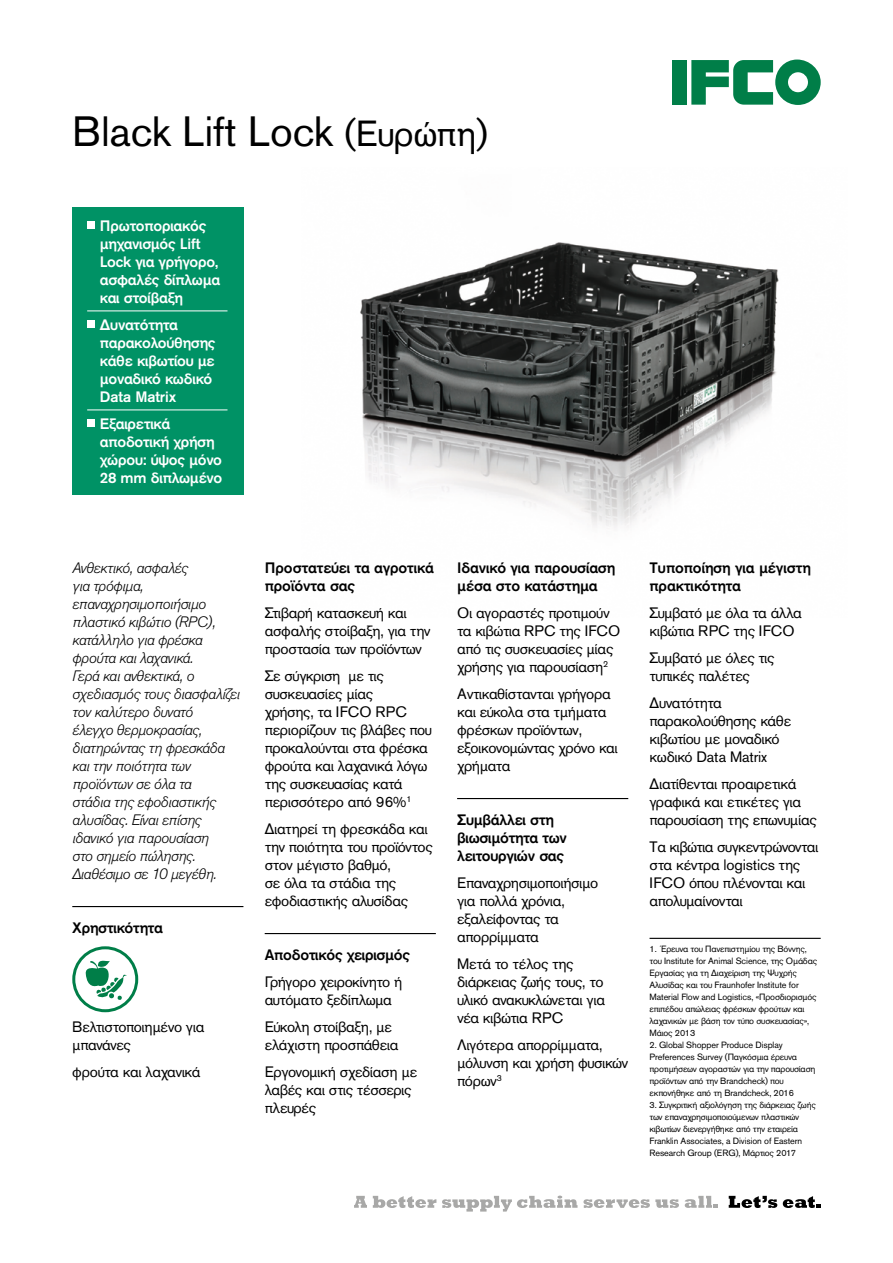
<style>
.page{position:relative;width:893px;height:1263px;background:#fff}
.page>*{position:absolute;margin:0;border:0;box-sizing:border-box;transform-origin:0 0}
.t1{font:42px "Akzidenz Grotesk Pro";color:#000}
.Fliestext{font:15px/18px "Akzidenz Grotesk Pro";letter-spacing:-.025em;color:#000}
.intro_Italic{font:italic 300 15px/18px "Akzidenz Grotesk Pro";letter-spacing:-.02em;color:#000}
.Text_grüner_Kasten_V{font:500 15px/18px "Akzidenz Grotesk Pro";letter-spacing:-.015em;color:#fff}
.H2_Linie{font:500 15px/18px "Akzidenz Grotesk Pro";letter-spacing:-.015em;color:#000}
.flies_headline{font:500 15px "Akzidenz Grotesk Pro";letter-spacing:-.015em;color:#000}
.Copytext{font:9px/12px "Akzidenz Grotesk Pro";letter-spacing:-.02em;color:#000}
.s1{font-size:36px}
</style>
<div class="page">
<img style="left:360px;top:242px;width:419px;height:286px">
<svg style="left:354px;top:1196px;width:13px;height:12px"></svg>
<svg style="left:373px;top:1196px;width:63px;height:12px"></svg>
<svg style="left:442px;top:1195px;width:135px;height:16px"></svg>
<svg style="left:583px;top:1199px;width:96px;height:9px"></svg>
<svg style="left:685px;top:1196px;width:33px;height:12px"></svg>
<svg style="left:729px;top:1196px;width:48px;height:12px"></svg>
<svg style="left:783px;top:1196px;width:38px;height:12px"></svg>
<div style="left:672px;top:60px;width:14px;height:45px;background:#007e48"></div>
<svg style="left:691px;top:60px;width:130px;height:45px"></svg>
<div style="left:72px;top:207px;width:171px;height:288px;background:#009265"></div>
<hr style="left:87px;top:310px;width:140px;height:1px;background:#fff">
<hr style="left:87px;top:409px;width:140px;height:1px;background:#fff">
<div style="left:87px;top:222px;width:7px;height:7px;background:#fff"></div>
<div style="left:87px;top:321px;width:7px;height:7px;background:#fff"></div>
<div style="left:87px;top:420px;width:7px;height:7px;background:#fff"></div>
<hr style="left:72px;top:906px;width:171px;height:1px;background:#000">
<svg style="left:85px;top:960px;width:42px;height:40px"></svg>
<div style="left:72px;top:946px;width:66px;height:66px;border:3px solid #007e48;border-radius:50%"></div>
<hr style="left:265px;top:933px;width:171px;height:1px;background:#000">
<hr style="left:457px;top:798px;width:171px;height:1px;background:#000">
<hr style="left:649px;top:938px;width:172px;height:1px;background:#000">
<p class="t1" style="left:72px;top:104px;width:417px">Black Lift Lock <span class="s1">(Ευρώπη</span><span class="s1">)</span></p>
<p class="Text_grüner_Kasten_V" style="left:100px;top:216px;width:122px">Πρωτοποριακός μηχανισμός Lift<br>Lock για γρήγορο, ασφαλές δίπλωμα και στοίβαξη</p>
<p class="Text_grüner_Kasten_V" style="left:100px;top:315px;width:117px">Δυνατότητα παρακολούθησης κάθε κιβωτίου με μοναδικό κωδικό<br>Data Matrix</p>
<p class="Text_grüner_Kasten_V" style="left:100px;top:414px;width:124px">Εξαιρετικά αποδοτική χρήση χώρου: ύψος μόνο<br>28 mm διπλωμένο</p>
<p class="intro_Italic" style="left:72px;top:558px;width:169px">Ανθεκτικό, ασφαλές<br>για τρόφιμα, επαναχρησιμοποιήσιμο πλαστικό κιβώτιο (RPC), κατάλληλο για φρέσκα φρούτα και λαχανικά.<br>Γερά και ανθεκτικά, ο σχεδιασμός τους διασφαλίζει τον καλύτερο δυνατό<br>έλεγχο θερμοκρασίας, διατηρώντας τη φρεσκάδα και την ποιότητα των προϊόντων σε όλα τα<br>στάδια της εφοδιαστικής αλυσίδας. Είναι επίσης ιδανικό για παρουσίαση<br>στο σημείο πώλησης.<br>Διαθέσιμο σε 10 μεγέθη.</p>
<p class="flies_headline" style="left:72px;top:918px;width:92px">Χρηστικότητα</p>
<p class="Fliestext" style="left:72px;top:1017px;width:134px">Βελτιστοποιημένο για μπανάνες</p>
<p class="Fliestext" style="left:72px;top:1062px;width:130px">φρούτα και λαχανικά</p>
<h2 class="H2_Linie" style="left:265px;top:558px;width:171px">Προστατεύει τα αγροτικά προϊόντα σας</h2>
<p class="Fliestext" style="left:265px;top:603px;width:167px">Στιβαρή κατασκευή και ασφαλής στοίβαξη, για την προστασία των προϊόντων</p>
<p class="Fliestext" style="left:265px;top:666px;width:169px">Σε σύγκριση με τις συσκευασίες μίας<br>χρήσης, τα IFCO RPC περιορίζουν τις βλάβες που προκαλούνται στα φρέσκα φρούτα και λαχανικά λόγω της συσκευασίας κατά περισσότερο από 96%<sup>1</sup></p>
<p class="Fliestext" style="left:265px;top:819px;width:170px">Διατηρεί τη φρεσκάδα και την ποιότητα του προϊόντος στον μέγιστο βαθμό,<br>σε όλα τα στάδια της εφοδιαστικής αλυσίδας</p>
<p class="H2_Linie" style="left:265px;top:945px;width:147px">Αποδοτικός χειρισμός</p>
<p class="Fliestext" style="left:265px;top:972px;width:139px">Γρήγορο χειροκίνητο ή αυτόματο ξεδίπλωμα</p>
<p class="Fliestext" style="left:265px;top:1017px;width:135px">Εύκολη στοίβαξη, με ελάχιστη προσπάθεια</p>
<p class="Fliestext" style="left:265px;top:1062px;width:154px">Εργονομική σχεδίαση με λαβές και στις τέσσερις πλευρές</p>
<h2 class="H2_Linie" style="left:457px;top:558px;width:160px">Ιδανικό για παρουσίαση μέσα στο κατάστημα</h2>
<p class="Fliestext" style="left:457px;top:603px;width:165px">Οι αγοραστές προτιμούν τα κιβώτια RPC της IFCO από τις συσκευασίες μίας χρήσης για παρουσίαση<sup>2</sup></p>
<p class="Fliestext" style="left:457px;top:684px;width:162px">Αντικαθίστανται γρήγορα και εύκολα στα τμήματα φρέσκων προϊόντων, εξοικονομώντας χρόνο και χρήματα</p>
<p class="H2_Linie" style="left:457px;top:810px;width:111px">Συμβάλλει στη βιωσιμότητα των λειτουργιών σας</p>
<p class="Fliestext" style="left:457px;top:873px;width:143px">Επαναχρησιμοποιήσιμο για πολλά χρόνια, εξαλείφοντας τα απορρίμματα</p>
<p class="Fliestext" style="left:457px;top:954px;width:149px">Μετά το τέλος της διάρκειας ζωής τους, το υλικό ανακυκλώνεται για νέα κιβώτια RPC</p>
<p class="Fliestext" style="left:457px;top:1035px;width:173px">Λιγότερα απορρίμματα, μόλυνση και χρήση φυσικών πόρων<sup>3</sup></p>
<h2 class="H2_Linie" style="left:649px;top:558px;width:163px">Τυποποίηση για μέγιστη πρακτικότητα</h2>
<p class="Fliestext" style="left:649px;top:603px;width:154px">Συμβατό με όλα τα άλλα κιβώτια RPC της IFCO</p>
<p class="Fliestext" style="left:649px;top:648px;width:126px">Συμβατό με όλες τις τυπικές παλέτες</p>
<p class="Fliestext" style="left:649px;top:693px;width:143px">Δυνατότητα παρακολούθησης κάθε κιβωτίου με μοναδικό κωδικό Data Matrix</p>
<p class="Fliestext" style="left:649px;top:774px;width:169px">Διατίθενται προαιρετικά γραφικά και ετικέτες για παρουσίαση της επωνυμίας</p>
<p class="Fliestext" style="left:649px;top:837px;width:170px">Τα κιβώτια συγκεντρώνονται στα κέντρα logistics της<br>IFCO όπου πλένονται και απολυμαίνονται</p>
<p class="Copytext" style="left:649px;top:942px;width:169px">1. Έρευνα του Πανεπιστημίου της Βόννης, του Institute for Animal Science, της Ομάδας Εργασίας για τη Διαχείριση της Ψυχρής Αλυσίδας και του Fraunhofer Institute for Material Flow and Logistics, «Προσδιορισμός επιπέδου απώλειας φρέσκων φρούτων και λαχανικών με βάση τον τύπο συσκευασίας», Μάιος 2013</p>
<p class="Copytext" style="left:649px;top:1038px;width:168px">2. Global Shopper Produce Display Preferences Survey (Παγκόσμια έρευνα προτιμήσεων αγοραστών για την παρουσίαση προϊόντων από την Brandcheck) που εκπονήθηκε από τη Brandcheck, 2016</p>
<p class="Copytext" style="left:649px;top:1098px;width:168px">3. Συγκριτική αξιολόγηση της διάρκειας ζωής των επαναχρησιμοποιούμενων πλαστικών κιβωτίων διενεργήθηκε από την εταιρεία Franklin Associates, a Division of Eastern Research Group (ERG), Μάρτιος 2017</p>
</div>
